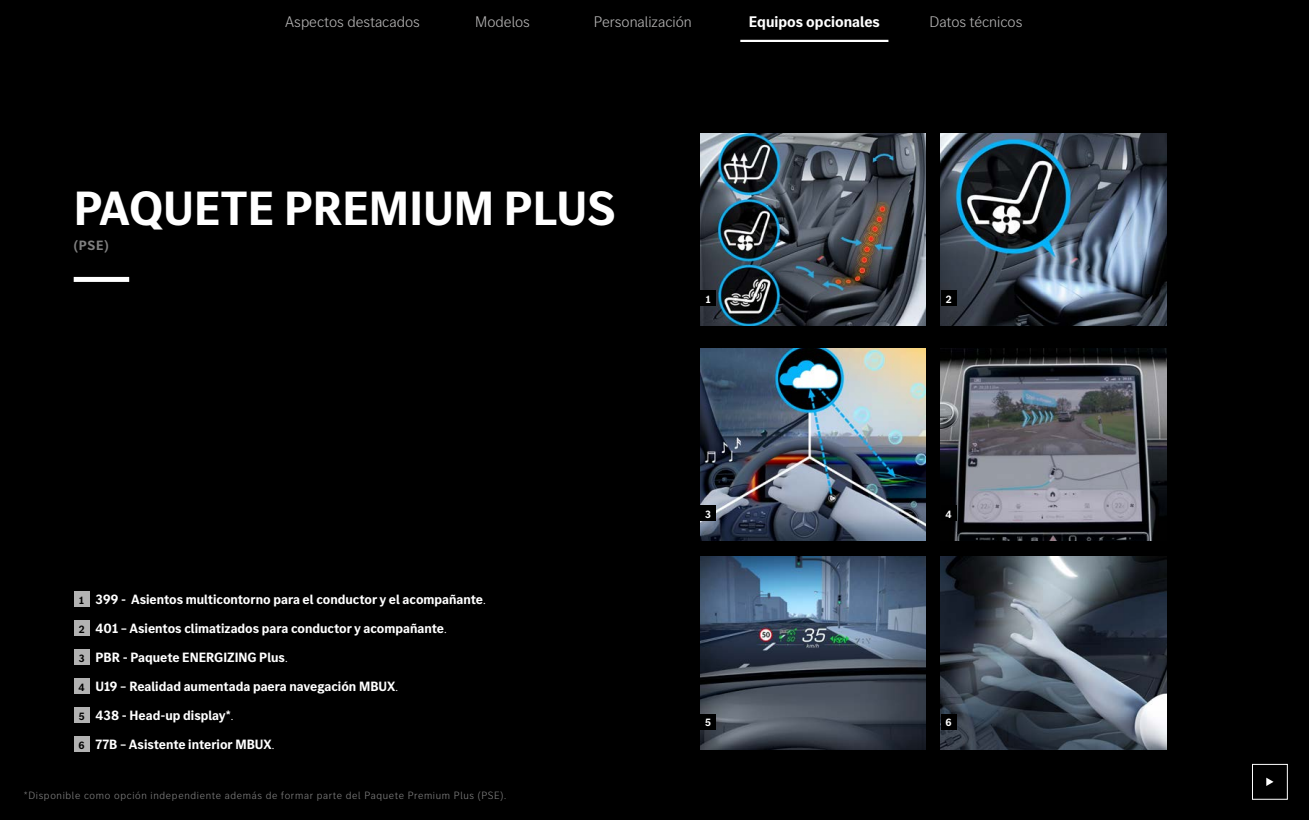
<style>
.page{position:relative;width:1309px;height:820px;background:#fff}
.page>*{position:absolute;margin:0;border:0;box-sizing:border-box;transform-origin:0 0}
.t1{font:700 50px "MB Corpo S Title";color:#fff}
.t2{font:300 16px "MB Corpo S Title";color:#b3b2b2}
.t3{font:700 16px "MB Corpo S Title";color:#fff}
.t4{font:700 14px/29px "MB Corpo S Title";color:#fff}
.t5{font:700 14px "MB Corpo S Title";color:#808080}
.t6{font:300 11px "MB Corpo S Title";letter-spacing:.06em;color:#808080}
.t7{font:700 11px "MB Corpo S Title";color:#fff}
.s1{font-size:11px;color:#000}
.s2{font-weight:300}
</style>
<div class="page">
<div style="left:0;top:0;width:1309px;height:43px;background:#000"></div>
<hr style="left:740px;top:40px;width:148px;height:3px;background:#fff">
<div style="left:0;top:43px;width:1309px;height:777px;background:#000"></div>
<div style="left:1252px;top:764px;width:36px;height:36px;border:1px solid #fff"></div>
<svg style="left:1266px;top:778px;width:8px;height:8px"></svg>
<div style="left:74px;top:592px;width:16px;height:15px;background:#b2b2b2"></div>
<div style="left:74px;top:621px;width:16px;height:15px;background:#b2b2b2"></div>
<div style="left:74px;top:650px;width:16px;height:15px;background:#b2b2b2"></div>
<div style="left:74px;top:679px;width:16px;height:15px;background:#b2b2b2"></div>
<div style="left:74px;top:708px;width:16px;height:15px;background:#b2b2b2"></div>
<div style="left:74px;top:737px;width:16px;height:15px;background:#b2b2b2"></div>
<div style="left:74px;top:277px;width:55px;height:5px;background:#fff"></div>
<img style="left:700px;top:557px;width:226px;height:192px">
<img style="left:700px;top:348px;width:226px;height:193px">
<img style="left:700px;top:133px;width:226px;height:193px">
<img style="left:941px;top:557px;width:225px;height:192px">
<img style="left:941px;top:348px;width:225px;height:193px">
<img style="left:941px;top:133px;width:225px;height:193px">
<div style="left:700px;top:714px;width:16px;height:16px;background:#000"></div>
<div style="left:700px;top:505px;width:16px;height:16px;background:#000"></div>
<div style="left:700px;top:290px;width:16px;height:16px;background:#000"></div>
<div style="left:941px;top:714px;width:16px;height:16px;background:#000"></div>
<div style="left:941px;top:505px;width:16px;height:16px;background:#000"></div>
<div style="left:941px;top:290px;width:16px;height:16px;background:#000"></div>
<p class="t2" style="left:285px;top:12px;width:136px">Aspectos destacados</p>
<p class="t2" style="left:475px;top:12px;width:56px">Modelos</p>
<p class="t2" style="left:594px;top:12px;width:99px">Personalización</p>
<p class="t3" style="left:749px;top:11px;width:133px">Equipos opcionales</p>
<p class="t2" style="left:929px;top:12px;width:95px">Datos técnicos</p>
<h1 class="t1" style="left:74px;top:176px;width:543px">PAQUETE PREMIUM PLUS</h1>
<p class="t5" style="left:74px;top:237px;width:37px">(PSE)</p>
<p class="t4" style="left:78px;top:584px;width:409px"><span class="s1">1</span> 399 - Asientos multicontorno para el conductor y el acompañante<span class="s2">.<br></span><span class="s1">2</span> 401 – Asientos climatizados para conductor y acompañante<span class="s2">.<br></span><span class="s1">3</span> PBR - Paquete ENERGIZING Plus<span class="s2">.<br></span><span class="s1">4</span> U19 – Realidad aumentada paera navegación MBUX<span class="s2">.<br></span><span class="s1">5</span> 438 - Head-up display*<span class="s2">.<br></span><span class="s1">6</span> 77B – Asistente interior MBUX<span class="s2">.</span></p>
<p class="t6" style="left:24px;top:789px;width:484px">*Disponible como opción independiente además de formar parte del Paquete Premium Plus (PSE).</p>
<p class="t7" style="left:706px;top:292px;width:6px">1</p>
<p class="t7" style="left:705px;top:507px;width:7px">3</p>
<p class="t7" style="left:705px;top:715px;width:7px">5</p>
<p class="t7" style="left:946px;top:292px;width:7px">2</p>
<p class="t7" style="left:946px;top:507px;width:8px">4</p>
<p class="t7" style="left:946px;top:715px;width:8px">6</p>
</div>
